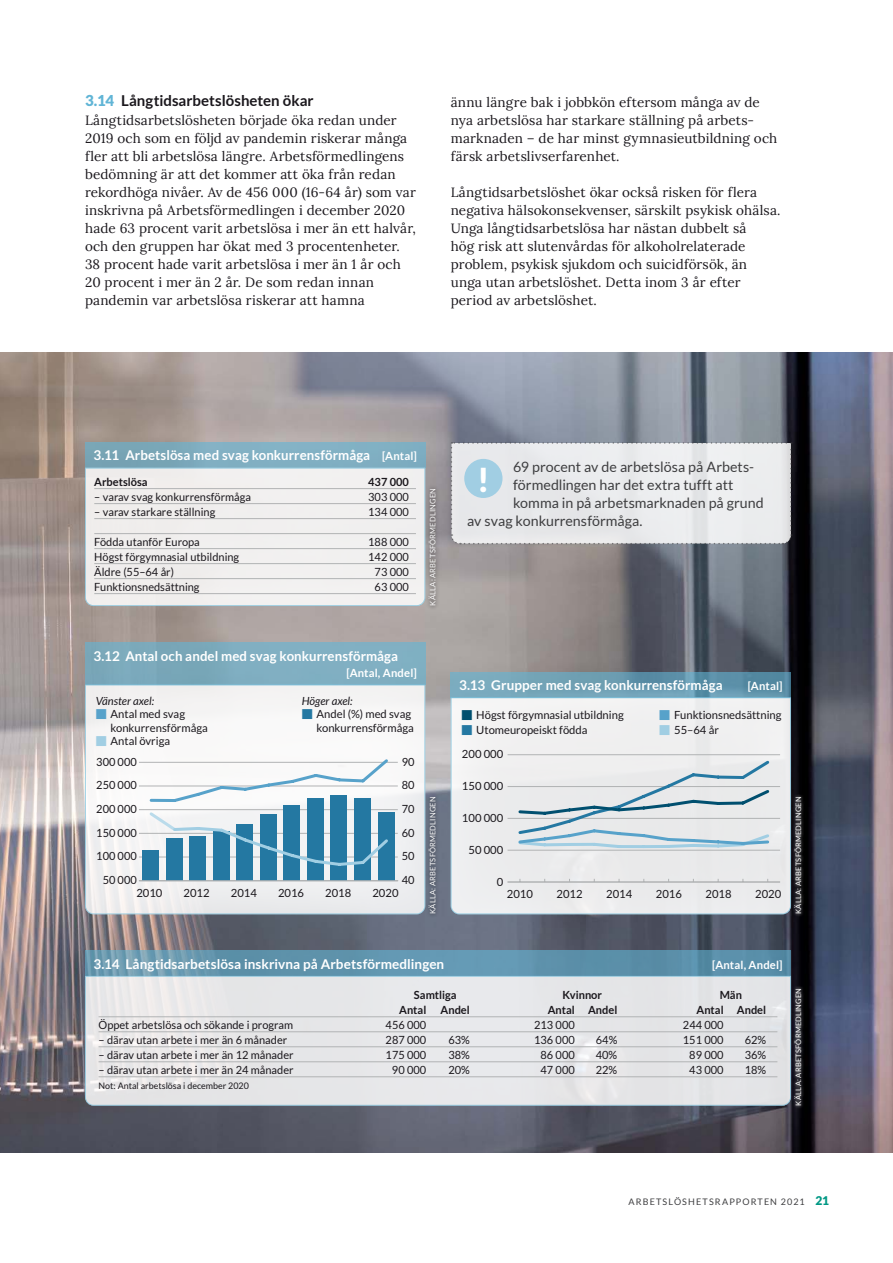
<style>
.page{position:relative;width:893px;height:1263px;background:#fff}
.page>*{position:absolute;margin:0;border:0;box-sizing:border-box;transform-origin:0 0}
.t1{font:900 33px "Lato";color:#fff}
.t2{font:700 15px "Lato";color:#1a171c}
.t3{font:14.25px "Lato";color:#3e3e40}
.t4{font:13.5px/18px "Lora";letter-spacing:.01em;color:#1a171c}
.t5{font:700 13.5px "Lato";letter-spacing:.005em;color:#fff}
.t6{font:11.25px/13.5px "Lato";color:#1a171c;text-align:right}
.t7{font:700 11.25px "Lato";color:#1a171c}
.t8{font:700 11.25px "Lato";letter-spacing:.01em;color:#fff}
.t9{font:italic 11.25px "Lato";color:#1a171c}
.t10{font:9px "Lato";color:#1a171c}
.t11{font:9px "Lato";letter-spacing:.125em;color:#3e3e40}
.t12{font:7.5px "Lato";letter-spacing:.025em;color:#fff}
.s1{font-weight:900;color:#61b5d6}
.s2{font-size:11.25px}
.s3{color:#57a2ca}
.s4{color:#a1cee3}
.s5{color:#2478a2}
.s6{color:#004f6f}
.s7{font-weight:900;font-size:12px;color:#009884}
</style>
<div class="page">
<img style="left:0;top:353px;width:893px;height:799px">
<svg style="left:85px;top:442px;width:340px;height:25px;background:#7eacbe"></svg>
<svg style="left:85px;top:467px;width:341px;height:139px"></svg>
<div style="left:424px;top:484px;width:16px;height:126px;background:#1a171c;opacity:.75"></div>
<svg style="left:85px;top:976px;width:706px;height:130px;background:#e2e4e6"></svg>
<svg style="left:85px;top:950px;width:706px;height:26px;background:#6194ad"></svg>
<div style="left:792px;top:985px;width:13px;height:123px;background:#fff;opacity:.75"></div>
<svg style="left:451px;top:442px;width:341px;height:103px;background:#e4e6e8"></svg>
<div style="left:464px;top:459px;width:38px;height:39px;background:#a1cee3;border-radius:50%"></div>
<svg style="left:85px;top:684px;width:341px;height:231px"></svg>
<svg style="left:85px;top:642px;width:340px;height:43px;background:#7dacbe"></svg>
<div style="left:424px;top:793px;width:16px;height:125px;background:#1a171c;opacity:.75"></div>
<svg style="left:450px;top:697px;width:341px;height:218px"></svg>
<svg style="left:451px;top:672px;width:340px;height:25px;background:#6a9cb1"></svg>
<div style="left:792px;top:793px;width:13px;height:124px;background:#fff;opacity:.75"></div>
<p class="t2" style="left:85px;top:92px;width:230px"><span class="s1">3.14</span> Långtidsarbetslösheten ökar</p>
<p class="t4" style="left:85px;top:110px;width:332px">Långtidsarbetslösheten började öka redan under 2019 och som en följd av pandemin riskerar många fler att bli arbetslösa längre. Arbetsförmedlingens bedömning är att det kommer att öka från redan rekordhöga nivåer. Av de 456 000 (16-64 år) som var inskrivna på Arbetsförmedlingen i december 2020 hade 63 procent varit arbetslösa i mer än ett halvår, och den gruppen har ökat med 3 procentenheter.<br>38 procent hade varit arbetslösa i mer än 1 år och 20 procent i mer än 2 år. De som redan innan pandemin var arbetslösa riskerar att hamna</p>
<p class="t4" style="left:451px;top:92px;width:328px">ännu längre bak i jobbkön eftersom många av de nya arbetslösa har starkare ställning på arbets&shy;marknaden – de har minst gymnasieutbildning och färsk arbetslivserfarenhet.</p>
<p class="t4" style="left:451px;top:182px;width:331px">Långtidsarbetslöshet ökar också risken för flera negativa hälsokonsekvenser, särskilt psykisk ohälsa.<br>Unga långtidsarbetslösa har nästan dubbelt så<br>hög risk att slutenvårdas för alkoholrelaterade problem, psykisk sjukdom och suicidförsök, än unga utan arbetslöshet. Detta inom 3 år efter period av arbetslöshet.</p>
<p class="t5" style="left:94px;top:448px;width:325px">3.11 Arbetslösa med svag konkurrensförmåga <span class="s2">[Antal]</span></p>
<p class="t7" style="left:94px;top:475px;width:55px">Arbetslösa</p>
<p class="t7" style="left:368px;top:475px;width:42px">437 000</p>
<p class="t6" style="left:94px;top:490px;width:158px">– varav svag konkurrensförmåga</p>
<p class="t6" style="left:368px;top:490px;width:42px">303 000</p>
<p class="t6" style="left:94px;top:505px;width:123px">– varav starkare ställning</p>
<p class="t6" style="left:368px;top:505px;width:42px">134 000</p>
<p class="t6" style="left:94px;top:535px;width:107px">Födda utanför Europa</p>
<p class="t6" style="left:368px;top:535px;width:42px">188 000</p>
<p class="t6" style="left:94px;top:550px;width:146px">Högst förgymnasial utbildning</p>
<p class="t6" style="left:368px;top:550px;width:42px">142 000</p>
<p class="t6" style="left:94px;top:565px;width:81px">Äldre (55–64 år)</p>
<p class="t6" style="left:375px;top:565px;width:36px">73 000</p>
<p class="t6" style="left:94px;top:580px;width:107px">Funktionsnedsättning</p>
<p class="t6" style="left:375px;top:580px;width:36px">63 000</p>
<p class="t12" style="left:429px;top:606px;width:119px;rotate:-90deg">KÄLLA: ARBETSFÖRMEDLINGEN</p>
<p class="t3" style="left:513px;top:459px;width:241px">69 procent av de arbetslösa på Arbets-</p>
<p class="t3" style="left:513px;top:477px;width:222px">förmedlingen har det extra tufft att</p>
<p class="t3" style="left:513px;top:495px;width:252px">komma in på arbetsmarknaden på grund</p>
<p class="t3" style="left:467px;top:513px;width:177px">av svag konkurrensförmåga.</p>
<h1 class="t1" style="left:477px;top:460px;width:14px">!</h1>
<p class="t5" style="left:94px;top:648px;width:306px">3.12 Antal och andel med svag konkurrensförmåga</p>
<p class="t8" style="left:346px;top:666px;width:72px">[Antal, Andel]</p>
<p class="t9" style="left:96px;top:695px;width:60px">Vänster axel:</p>
<p class="t6" style="left:111px;top:707px;width:99px;text-align:left;text-indent:-15px"><span class="s3">■</span> Antal med svag konkurrensförmåga</p>
<p class="t6" style="left:96px;top:734px;width:76px"><span class="s4">■</span> Antal övriga</p>
<p class="t9" style="left:302px;top:695px;width:52px">Höger axel:</p>
<p class="t6" style="left:302px;top:707px;width:114px"><span class="s5">■</span> Andel (%) med svag konkurrensförmåga</p>
<p class="t6" style="left:96px;top:755px;width:42px">300 000</p>
<p class="t6" style="left:402px;top:755px;width:14px">90</p>
<p class="t6" style="left:96px;top:778px;width:42px">250 000</p>
<p class="t6" style="left:402px;top:778px;width:14px">80</p>
<p class="t6" style="left:96px;top:802px;width:42px">200 000</p>
<p class="t6" style="left:402px;top:802px;width:14px">70</p>
<p class="t6" style="left:96px;top:826px;width:42px">150 000</p>
<p class="t6" style="left:402px;top:826px;width:14px">60</p>
<p class="t6" style="left:96px;top:849px;width:42px">100 000</p>
<p class="t6" style="left:402px;top:849px;width:14px">50</p>
<p class="t6" style="left:103px;top:873px;width:36px">50 000</p>
<p class="t6" style="left:402px;top:873px;width:14px">40</p>
<p class="t6" style="left:136px;top:886px;width:28px">2010</p>
<p class="t6" style="left:184px;top:886px;width:28px">2012</p>
<p class="t6" style="left:231px;top:886px;width:28px">2014</p>
<p class="t6" style="left:278px;top:886px;width:28px">2016</p>
<p class="t6" style="left:325px;top:886px;width:28px">2018</p>
<p class="t6" style="left:372px;top:886px;width:28px">2020</p>
<p class="t12" style="left:429px;top:914px;width:119px;rotate:-90deg">KÄLLA: ARBETSFÖRMEDLINGEN</p>
<p class="t5" style="left:459px;top:677px;width:265px">3.13 Grupper med svag konkurrensförmåga</p>
<p class="t8" style="left:748px;top:679px;width:36px">[Antal]</p>
<p class="t6" style="left:461px;top:708px;width:164px"><span class="s6">■</span> Högst förgymnasial utbildning</p>
<p class="t6" style="left:461px;top:723px;width:128px"><span class="s5">■</span> Utomeuropeiskt födda</p>
<p class="t6" style="left:462px;top:747px;width:43px">200 000</p>
<p class="t6" style="left:462px;top:779px;width:43px">150 000</p>
<p class="t6" style="left:462px;top:811px;width:43px">100 000</p>
<p class="t6" style="left:468px;top:843px;width:36px">50 000</p>
<p class="t6" style="left:497px;top:875px;width:8px">0</p>
<p class="t6" style="left:659px;top:708px;width:124px"><span class="s3">■</span> Funktionsnedsättning</p>
<p class="t6" style="left:659px;top:723px;width:61px"><span class="s4">■</span> 55–64 år</p>
<p class="t6" style="left:507px;top:887px;width:28px">2010</p>
<p class="t6" style="left:556px;top:887px;width:28px">2012</p>
<p class="t6" style="left:606px;top:887px;width:28px">2014</p>
<p class="t6" style="left:656px;top:887px;width:28px">2016</p>
<p class="t6" style="left:705px;top:887px;width:28px">2018</p>
<p class="t6" style="left:755px;top:887px;width:28px">2020</p>
<p class="t12" style="left:794px;top:914px;width:119px;rotate:-90deg">KÄLLA: ARBETSFÖRMEDLINGEN</p>
<p class="t5" style="left:94px;top:956px;width:352px">3.14 Långtidsarbetslösa inskrivna på Arbetsförmedlingen</p>
<p class="t8" style="left:712px;top:958px;width:72px">[Antal, Andel]</p>
<p class="t7" style="left:414px;top:989px;width:44px">Samtliga</p>
<p class="t7" style="left:563px;top:989px;width:41px">Kvinnor</p>
<p class="t7" style="left:720px;top:989px;width:24px">Män</p>
<p class="t7" style="left:399px;top:1004px;width:29px">Antal</p>
<p class="t7" style="left:441px;top:1004px;width:31px">Andel</p>
<p class="t7" style="left:548px;top:1004px;width:71px">Antal Andel</p>
<p class="t7" style="left:696px;top:1004px;width:71px">Antal Andel</p>
<p class="t6" style="left:99px;top:1018px;width:196px">Öppet arbetslösa och sökande i program</p>
<p class="t6" style="left:386px;top:1018px;width:42px">456 000</p>
<p class="t6" style="left:534px;top:1018px;width:42px">213 000</p>
<p class="t6" style="left:683px;top:1018px;width:42px">244 000</p>
<p class="t6" style="left:99px;top:1033px;width:190px">– därav utan arbete i mer än 6 månader</p>
<p class="t6" style="left:386px;top:1033px;width:42px">287 000</p>
<p class="t6" style="left:448px;top:1033px;width:23px">63%</p>
<p class="t6" style="left:534px;top:1033px;width:42px">136 000</p>
<p class="t6" style="left:596px;top:1033px;width:23px">64%</p>
<p class="t6" style="left:683px;top:1033px;width:42px">151 000</p>
<p class="t6" style="left:745px;top:1033px;width:23px">62%</p>
<p class="t6" style="left:99px;top:1048px;width:197px">– därav utan arbete i mer än 12 månader</p>
<p class="t6" style="left:386px;top:1048px;width:42px">175 000</p>
<p class="t6" style="left:448px;top:1048px;width:23px">38%</p>
<p class="t6" style="left:540px;top:1048px;width:36px">86 000</p>
<p class="t6" style="left:596px;top:1048px;width:23px">40%</p>
<p class="t6" style="left:689px;top:1048px;width:36px">89 000</p>
<p class="t6" style="left:745px;top:1048px;width:23px">36%</p>
<p class="t6" style="left:99px;top:1063px;width:197px">– därav utan arbete i mer än 24 månader</p>
<p class="t6" style="left:392px;top:1063px;width:36px">90 000</p>
<p class="t6" style="left:448px;top:1063px;width:23px">20%</p>
<p class="t6" style="left:540px;top:1063px;width:36px">47 000</p>
<p class="t6" style="left:596px;top:1063px;width:23px">22%</p>
<p class="t6" style="left:689px;top:1063px;width:36px">43 000</p>
<p class="t6" style="left:745px;top:1063px;width:23px">18%</p>
<p class="t10" style="left:99px;top:1081px;width:152px">Not: Antal arbetslösa i december 2020</p>
<p class="t12" style="left:794px;top:1106px;width:119px;rotate:-90deg">KÄLLA: ARBETSFÖRMEDLINGEN</p>
<p class="t11" style="left:629px;top:1197px;width:202px">ARBETSLÖSHETSRAPPORTEN 2021 <span class="s7">21</span></p>
</div>
